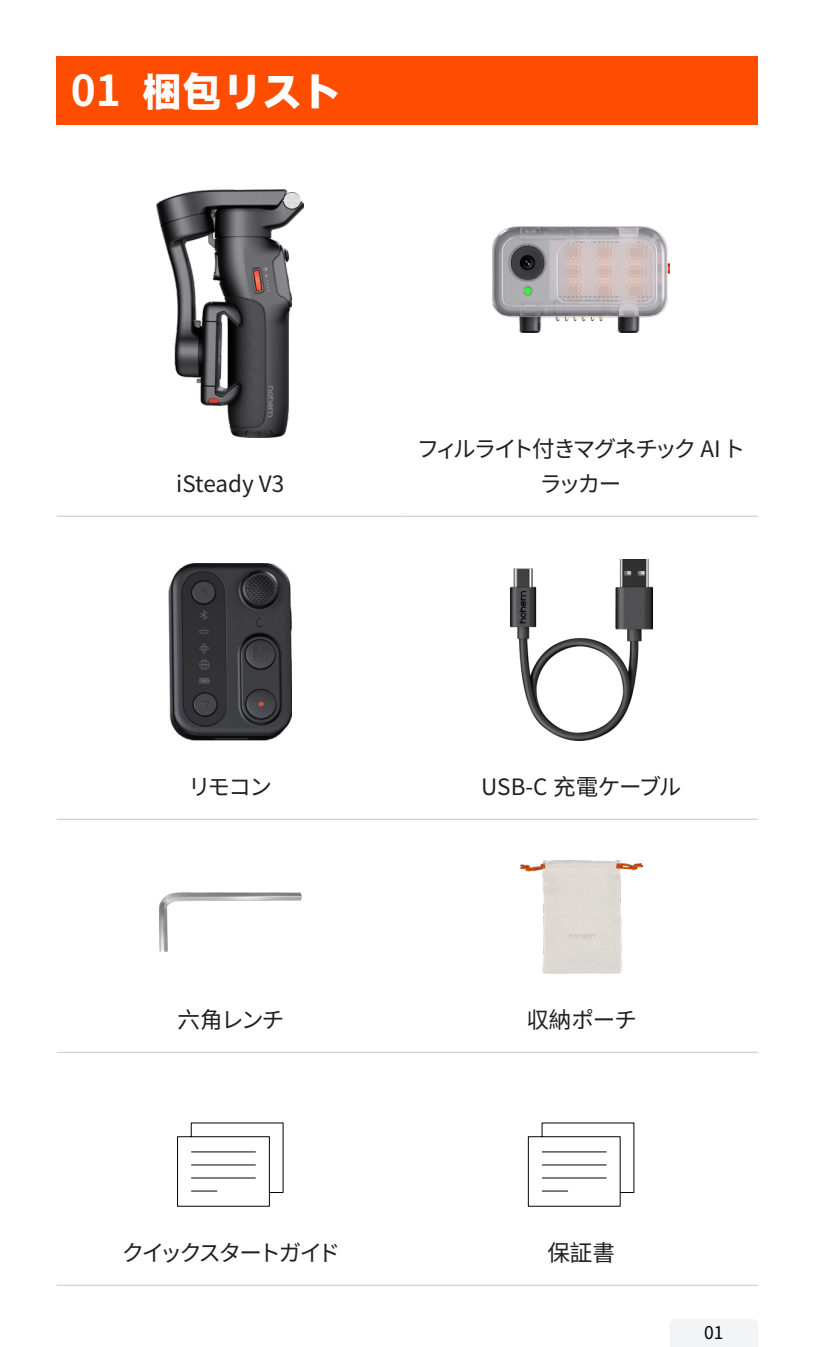
<style>
.page{position:relative;width:815px;height:1347px;background:#fff}
.page>*{position:absolute;margin:0;border:0;box-sizing:border-box;transform-origin:0 0}
.t1{font:800 40px "Mi Sans";color:#fff}
.t2{font:22.5px/35px "Source Han Sans SC";letter-spacing:-.1em;color:#231f20;text-align:center}
.t3{font:22.5px "Source Han Sans SC";letter-spacing:-.07em;color:#231f20}
.t4{font:22.5px "Source Han Sans SC";letter-spacing:-.015em;color:#231f20}
.t5{font:22.5px "Source Han Sans SC";letter-spacing:-.12em;color:#231f20}
.t6{font:22.5px "Source Han Sans SC";color:#231f20}
.t7{font:17.5px "Source Han Sans SC";color:#000}
.s1{font-family:"Source Han Sans SC";font-weight:700;font-size:42.5px}
</style>
<div class="page">
<div style="left:57px;top:57px;width:701px;height:68px;background:#ff4d00"></div>
<hr style="left:57px;top:515px;width:347px;height:2px;background:#d1d2d4">
<hr style="left:404px;top:515px;width:354px;height:2px;background:#d1d2d4">
<hr style="left:57px;top:818px;width:347px;height:2px;background:#d1d2d4">
<hr style="left:404px;top:818px;width:354px;height:2px;background:#d1d2d4">
<hr style="left:57px;top:1051px;width:347px;height:2px;background:#d1d2d4">
<hr style="left:404px;top:1051px;width:354px;height:2px;background:#d1d2d4">
<hr style="left:57px;top:1284px;width:347px;height:2px;background:#d1d2d4">
<hr style="left:404px;top:1284px;width:354px;height:2px;background:#d1d2d4">
<img style="left:157px;top:189px;width:147px;height:248px">
<svg style="left:209px;top:398px;width:9px;height:4px"></svg>
<img style="left:493px;top:226px;width:177px;height:106px">
<img style="left:169px;top:563px;width:123px;height:177px">
<img style="left:510px;top:559px;width:142px;height:181px">
<img style="left:159px;top:893px;width:142px;height:58px">
<img style="left:520px;top:860px;width:122px;height:113px">
<svg style="left:177px;top:1122px;width:107px;height:85px"></svg>
<svg style="left:528px;top:1122px;width:107px;height:85px"></svg>
<div style="left:670px;top:1319px;width:88px;height:27px;background:#f2f4f5"></div>
<p class="t1" style="left:71px;top:65px;width:273px"><span class="s1">01</span> 梱包リスト</p>
<p class="t6" style="left:176px;top:471px;width:110px">iSteady V3</p>
<p class="t2" style="left:417px;top:432px;width:330px">フィルライト付きマグネチック AI トラッカー</p>
<p class="t3" style="left:188px;top:774px;width:86px">リモコン</p>
<p class="t4" style="left:481px;top:774px;width:201px">USB-C 充電ケーブル</p>
<p class="t3" style="left:178px;top:1007px;width:108px">六角レンチ</p>
<p class="t3" style="left:526px;top:1007px;width:112px">収納ポーチ</p>
<p class="t5" style="left:122px;top:1240px;width:220px">クイックスタートガイド</p>
<p class="t3" style="left:547px;top:1240px;width:69px">保証書</p>
<p class="t7" style="left:704px;top:1323px;width:21px">01</p>
</div>
